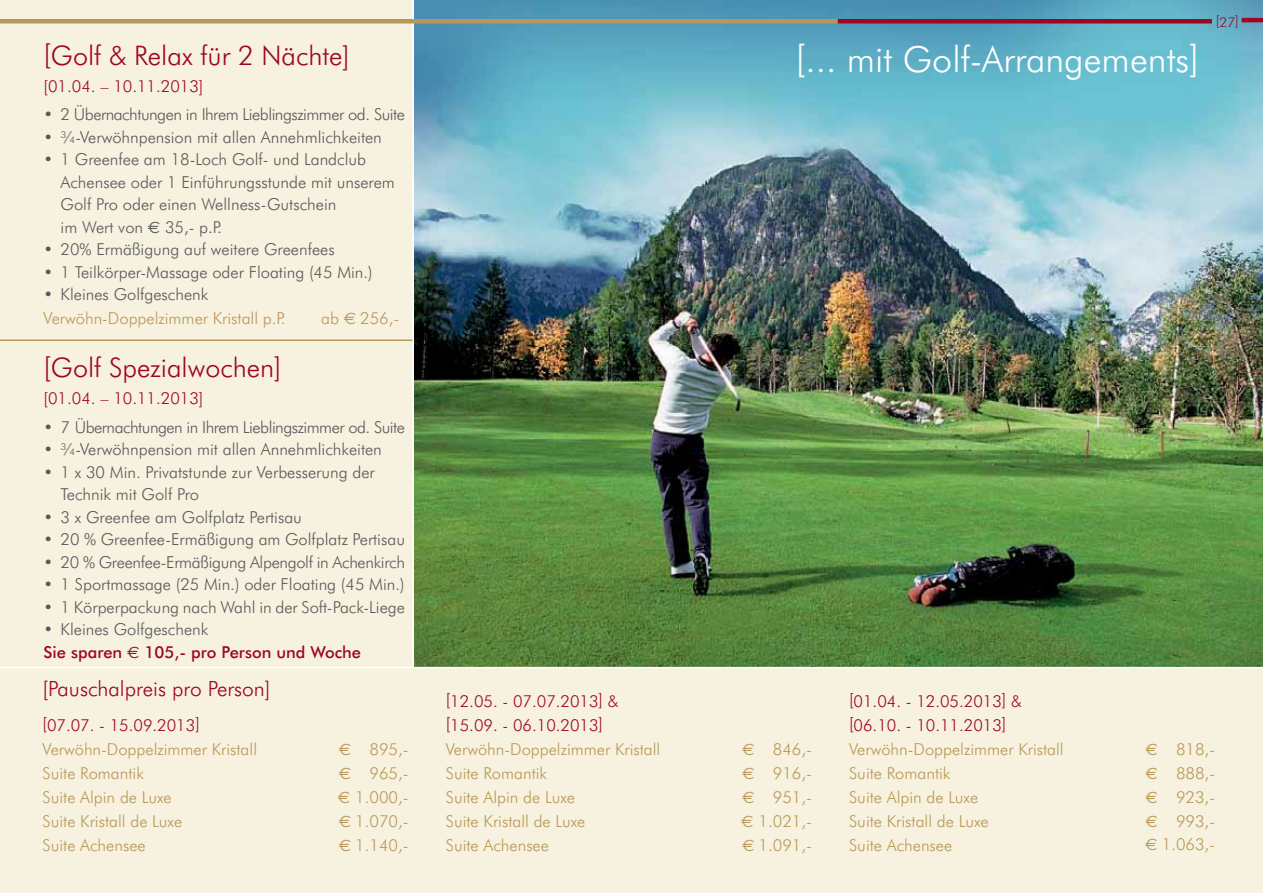
<style>
.page{position:relative;width:1263px;height:893px;background:#fff}
.page>*{position:absolute;margin:0;border:0;box-sizing:border-box;transform-origin:0 0}
.t1{font:36px "Futura Light BT";color:#fff}
.t2{font:27px "Futura Light BT";color:#9e0621}
.t3{font:21px "Futura Light BT";color:#9e0621}
.t4{font:16.5px/22.5px "Futura Light BT";color:#58595b}
.t5{font:16.5px "Futura Light BT";color:#b89859}
.t6{font:16.5px/24px "Futura Light BT";color:#9e0621}
.t7{font:16.5px "Futura Light BT";letter-spacing:-.03em;color:#58595b}
.t8{font:16.5px "Futura Light BT";letter-spacing:-.02em;color:#58595b}
.t9{font:16.5px "Futura Medium BT";color:#9e0621}
.t10{font:13.5px "Futura Light BT";color:#9e0621}
.s1{font-family:"Euro Sans"}
</style>
<div class="page">
<img style="left:414px;top:0;width:849px;height:667px">
<div style="left:0;top:0;width:413px;height:667px;background:#f7f2df"></div>
<hr style="left:0;top:339px;width:412px;height:2px;background:#b89859">
<div style="left:0;top:668px;width:1263px;height:225px;background:#f7f2df"></div>
<div style="left:0;top:19px;width:863px;height:5px;background:#b89859"></div>
<div style="left:838px;top:19px;width:374px;height:5px;background:#9e0621"></div>
<hr style="left:1242px;top:18px;width:21px;height:4px;background:#9e0621">
<svg style="left:148px;top:221px;width:12px;height:12px"></svg>
<svg style="left:127px;top:646px;width:12px;height:12px"></svg>
<h2 class="t2" style="left:44px;top:39px;width:308px">[Golf &amp; Relax für 2 Nächte]</h2>
<p class="t6" style="left:44px;top:74px;width:161px">[01.04. – 10.11.2013]</p>
<p class="t7" style="left:44px;top:104px;width:363px">• 2 Übernachtungen in Ihrem Lieblingszimmer od. Suite</p>
<p class="t4" style="left:44px;top:125px;width:340px">• ¾-Verwöhnpension mit allen Annehmlichkeiten</p>
<p class="t4" style="left:61px;top:148px;width:336px;text-indent:-17px">• 1 Greenfee am 18-Loch Golf- und Landclub Achensee oder 1 Einführungsstunde mit unserem Golf Pro oder einen Wellness-Gutschein<br>im Wert von</p>
<p class="t4" style="left:165px;top:215px;width:58px">35,- p.P.</p>
<p class="t4" style="left:44px;top:238px;width:293px">• 20% Ermäßigung auf weitere Greenfees</p>
<p class="t4" style="left:44px;top:260px;width:331px">• 1 Teilkörper-Massage oder Floating (45 Min.)</p>
<p class="t4" style="left:44px;top:283px;width:166px">• Kleines Golfgeschenk</p>
<p class="t5" style="left:44px;top:308px;width:244px">Verwöhn-Doppelzimmer Kristall p.P.</p>
<p class="t5" style="left:321px;top:308px;width:80px">ab <span class="s1">€</span> 256,-</p>
<h2 class="t2" style="left:44px;top:351px;width:240px">[Golf Spezialwochen]</h2>
<p class="t6" style="left:44px;top:386px;width:161px">[01.04. – 10.11.2013]</p>
<p class="t7" style="left:44px;top:417px;width:363px">• 7 Übernachtungen in Ihrem Lieblingszimmer od. Suite</p>
<p class="t4" style="left:44px;top:438px;width:340px">• ¾-Verwöhnpension mit allen Annehmlichkeiten</p>
<p class="t4" style="left:61px;top:460px;width:316px;text-indent:-17px">• 1 x 30 Min. Privatstunde zur Verbesserung der<br>Technik mit Golf Pro</p>
<p class="t4" style="left:44px;top:505px;width:260px">• 3 x Greenfee am Golfplatz Pertisau</p>
<p class="t4" style="left:44px;top:528px;width:363px">• 20 % Greenfee-Ermäßigung am Golfplatz Pertisau</p>
<p class="t8" style="left:44px;top:552px;width:363px">• 20 % Greenfee-Ermäßigung Alpengolf in Achenkirch</p>
<p class="t4" style="left:44px;top:573px;width:363px">• 1 Sportmassage (25 Min.) oder Floating (45 Min.)</p>
<p class="t4" style="left:44px;top:595px;width:363px">• 1 Körperpackung nach Wahl in der Soft-Pack-Liege</p>
<p class="t4" style="left:44px;top:618px;width:166px">• Kleines Golfgeschenk</p>
<p class="t9" style="left:44px;top:642px;width:80px">Sie sparen</p>
<p class="t9" style="left:145px;top:642px;width:218px">105,- pro Person und Woche</p>
<p class="t3" style="left:43px;top:676px;width:230px">[Pauschalpreis pro Person]</p>
<p class="t6" style="left:43px;top:712px;width:159px">[07.07. - 15.09.2013]</p>
<p class="t5" style="left:43px;top:739px;width:216px">Verwöhn-Doppelzimmer Kristall</p>
<p class="t5" style="left:339px;top:739px;width:71px"><span class="s1">€</span> 895,-</p>
<p class="t5" style="left:43px;top:763px;width:103px">Suite Romantik</p>
<p class="t5" style="left:339px;top:763px;width:71px"><span class="s1">€</span> 965,-</p>
<p class="t5" style="left:43px;top:787px;width:131px">Suite Alpin de Luxe</p>
<p class="t5" style="left:338px;top:787px;width:72px"><span class="s1">€</span> 1.000,-</p>
<p class="t5" style="left:43px;top:811px;width:141px">Suite Kristall de Luxe</p>
<p class="t5" style="left:339px;top:811px;width:71px"><span class="s1">€</span> 1.070,-</p>
<p class="t5" style="left:43px;top:835px;width:105px">Suite Achensee</p>
<p class="t5" style="left:339px;top:835px;width:71px"><span class="s1">€</span> 1.140,-</p>
<h1 class="t1" style="left:795px;top:37px;width:405px">[... mit Golf-Arrangements]</h1>
<p class="t10" style="left:1216px;top:13px;width:24px">[27]</p>
<p class="t6" style="left:446px;top:688px;width:174px">[12.05. - 07.07.2013] &amp; [15.09. - 06.10.2013]</p>
<p class="t5" style="left:446px;top:739px;width:216px">Verwöhn-Doppelzimmer Kristall</p>
<p class="t5" style="left:742px;top:739px;width:71px"><span class="s1">€</span> 846,-</p>
<p class="t5" style="left:446px;top:763px;width:103px">Suite Romantik</p>
<p class="t5" style="left:742px;top:763px;width:71px"><span class="s1">€</span> 916,-</p>
<p class="t5" style="left:446px;top:787px;width:131px">Suite Alpin de Luxe</p>
<p class="t5" style="left:742px;top:787px;width:71px"><span class="s1">€</span> 951,-</p>
<p class="t5" style="left:446px;top:811px;width:141px">Suite Kristall de Luxe</p>
<p class="t5" style="left:741px;top:811px;width:72px"><span class="s1">€</span> 1.021,-</p>
<p class="t5" style="left:446px;top:835px;width:105px">Suite Achensee</p>
<p class="t5" style="left:742px;top:835px;width:71px"><span class="s1">€</span> 1.091,-</p>
<p class="t6" style="left:849px;top:689px;width:174px">[01.04. - 12.05.2013] &amp; [06.10. - 10.11.2013]</p>
<p class="t5" style="left:849px;top:739px;width:216px">Verwöhn-Doppelzimmer Kristall</p>
<p class="t5" style="left:1145px;top:739px;width:71px"><span class="s1">€</span> 818,-</p>
<p class="t5" style="left:849px;top:763px;width:103px">Suite Romantik</p>
<p class="t5" style="left:1145px;top:763px;width:71px"><span class="s1">€</span> 888,-</p>
<p class="t5" style="left:849px;top:787px;width:131px">Suite Alpin de Luxe</p>
<p class="t5" style="left:1145px;top:787px;width:71px"><span class="s1">€</span> 923,-</p>
<p class="t5" style="left:849px;top:811px;width:141px">Suite Kristall de Luxe</p>
<p class="t5" style="left:1145px;top:811px;width:71px"><span class="s1">€</span> 993,-</p>
<p class="t5" style="left:849px;top:835px;width:105px">Suite Achensee</p>
<p class="t5" style="left:1145px;top:835px;width:72px"><span class="s1">€</span> 1.063,-</p>
</div>
